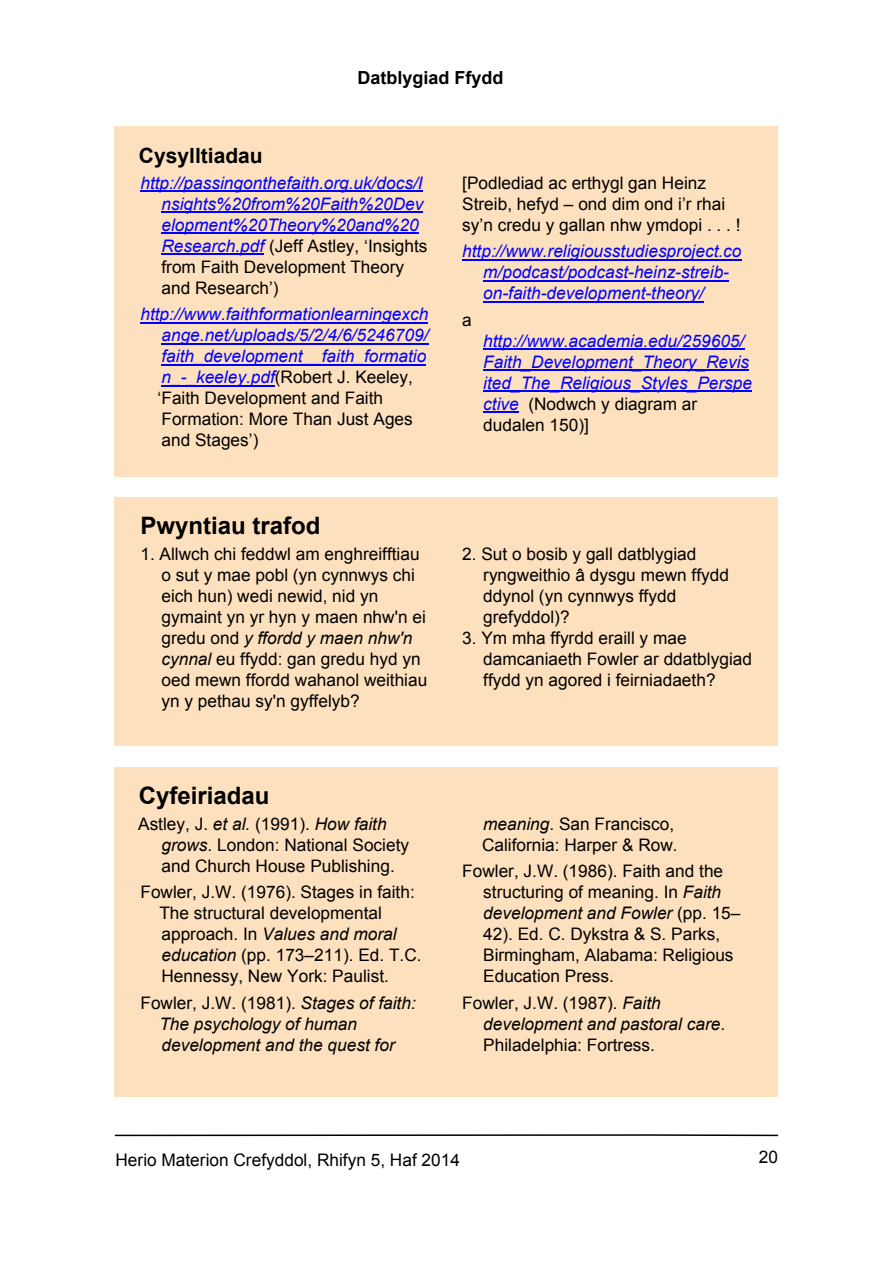
<style>
.page{position:relative;width:893px;height:1263px;background:#fff}
.page>*{position:absolute;margin:0;border:0;box-sizing:border-box;transform-origin:0 0}
.t1{font:700 24px "Arial";color:#000}
.t2{font:700 21px "Arial";color:#000}
.t3{font:700 18px "Arial";color:#000}
.t4{font:17.25px/21px "Arial";color:#000}
.t5{font:italic 17.25px/21px "Arial";color:#00f}
.t6{font:italic 17.25px/21px "Arial";color:#000}
.s1{font-style:normal;color:#000}
.s2{font-style:italic}
.s3{font-style:normal}
</style>
<div class="page">
<svg style="left:114px;top:1134px;width:665px;height:3px"></svg>
<div style="left:115px;top:126px;width:663px;height:350px;background:#fde0bd"></div>
<hr style="left:140px;top:191px;width:283px;height:1px;background:#00f">
<hr style="left:161px;top:212px;width:262px;height:1px;background:#00f">
<hr style="left:161px;top:233px;width:258px;height:1px;background:#00f">
<hr style="left:161px;top:254px;width:103px;height:1px;background:#00f">
<hr style="left:140px;top:322px;width:288px;height:1px;background:#00f">
<hr style="left:161px;top:343px;width:267px;height:1px;background:#00f">
<hr style="left:161px;top:364px;width:265px;height:1px;background:#00f">
<hr style="left:161px;top:385px;width:114px;height:1px;background:#00f">
<hr style="left:462px;top:259px;width:279px;height:1px;background:#00f">
<hr style="left:483px;top:280px;width:246px;height:1px;background:#00f">
<hr style="left:483px;top:301px;width:221px;height:1px;background:#00f">
<hr style="left:483px;top:348px;width:261px;height:2px;background:#00f">
<hr style="left:483px;top:369px;width:266px;height:2px;background:#00f">
<hr style="left:483px;top:390px;width:269px;height:2px;background:#00f">
<hr style="left:483px;top:411px;width:36px;height:2px;background:#00f">
<div style="left:115px;top:497px;width:663px;height:248px;background:#fde0bd"></div>
<div style="left:115px;top:767px;width:663px;height:330px;background:#fde0bd"></div>
<p class="t3" style="left:357px;top:71px;width:148px">Datblygiad Ffydd</p>
<p class="t2" style="left:139px;top:147px;width:125px">Cysylltiadau</p>
<p class="t5" style="left:161px;top:174px;width:268px;text-indent:-21px">http://passingonthefaith.org.uk/docs/I nsights%20from%20Faith%20Dev elopment%20Theory%20and%20<br>Research.pdf <span class="s1">(Jeff Astley, ‘Insights from Faith Development Theory and Research’)</span></p>
<p class="t5" style="left:158px;top:305px;width:272px;text-indent:-17px">http://www.faithformationlearningexch ange.net/uploads/5/2/4/6/5246709/ faith_development__faith_formatio n_-_keeley.pdf<span class="s1">(Robert J. Keeley, ‘Faith Development and Faith<br>Formation: More Than Just Ages and Stages’)</span></p>
<h1 class="t1" style="left:140px;top:516px;width:182px">Pwyntiau trafod</h1>
<p class="t4" style="left:462px;top:174px;width:280px">[Podlediad ac erthygl gan Heinz<br>Streib, hefyd – ond dim ond i’r rhai sy’n credu y gallan nhw ymdopi . . . !</p>
<p class="t5" style="left:483px;top:242px;width:260px;text-indent:-21px">http://www.religiousstudiesproject.co m/podcast/podcast-heinz-streib&shy;on-faith-development-theory/</p>
<p class="t4" style="left:462px;top:311px;width:11px">a</p>
<p class="t5" style="left:483px;top:332px;width:270px">http://www.academia.edu/259605/<br>Faith_Development_Theory_Revis ited_The_Religious_Styles_Perspe ctive <span class="s1">(Nodwch y diagram ar dudalen 150)]</span></p>
<p class="t4" style="left:161px;top:545px;width:267px;text-indent:-21px">1. Allwch chi feddwl am enghreifftiau o sut y mae pobl (yn cynnwys chi eich hun) wedi newid, nid yn gymaint yn yr hyn y maen nhw'n ei gredu ond <span class="s2">y ffordd y maen nhw'n cynnal</span> eu ffydd: gan gredu hyd yn oed mewn ffordd wahanol weithiau yn y pethau sy'n gyffelyb?</p>
<p class="t4" style="left:483px;top:545px;width:247px;text-indent:-21px">2. Sut o bosib y gall datblygiad ryngweithio â dysgu mewn ffydd ddynol (yn cynnwys ffydd grefyddol)?</p>
<p class="t4" style="left:483px;top:629px;width:270px;text-indent:-21px">3. Ym mha ffyrdd eraill y mae damcaniaeth Fowler ar ddatblygiad ffydd yn agored i feirniadaeth?</p>
<h1 class="t1" style="left:139px;top:786px;width:132px">Cyfeiriadau</h1>
<p class="t4" style="left:161px;top:815px;width:249px;text-indent:-23px">Astley, J. <span class="s2">et al.</span> (1991). <span class="s2">How faith grows</span>. London: National Society and Church House Publishing.</p>
<p class="t4" style="left:159px;top:883px;width:264px;text-indent:-19px">Fowler, J.W. (1976). Stages in faith:<br>The structural developmental approach. In <span class="s2">Values and moral education</span> (pp. 173–211). Ed. T.C.<br>Hennessy, New York: Paulist.</p>
<p class="t6" style="left:159px;top:994px;width:258px;text-indent:-19px"><span class="s3">Fowler, J.W. (1981).</span> Stages of faith:<br>The psychology of human development and the quest for</p>
<p class="t4" style="left:482px;top:815px;width:197px"><span class="s2">meaning</span>. San Francisco,<br>California: Harper &amp; Row.</p>
<p class="t4" style="left:483px;top:862px;width:259px;text-indent:-21px">Fowler, J.W. (1986). Faith and the structuring of meaning. In <span class="s2">Faith development and Fowler</span> (pp. 15–<br>42). Ed. C. Dykstra &amp; S. Parks,<br>Birmingham, Alabama: Religious<br>Education Press.</p>
<p class="t4" style="left:483px;top:994px;width:243px;text-indent:-21px">Fowler, J.W. (1987). <span class="s2">Faith development and pastoral care</span>.<br>Philadelphia: Fortress.</p>
<p class="t4" style="left:116px;top:1151px;width:346px">Herio Materion Crefyddol, Rhifyn 5, Haf 2014</p>
<p class="t4" style="left:759px;top:1148px;width:21px">20</p>
</div>
